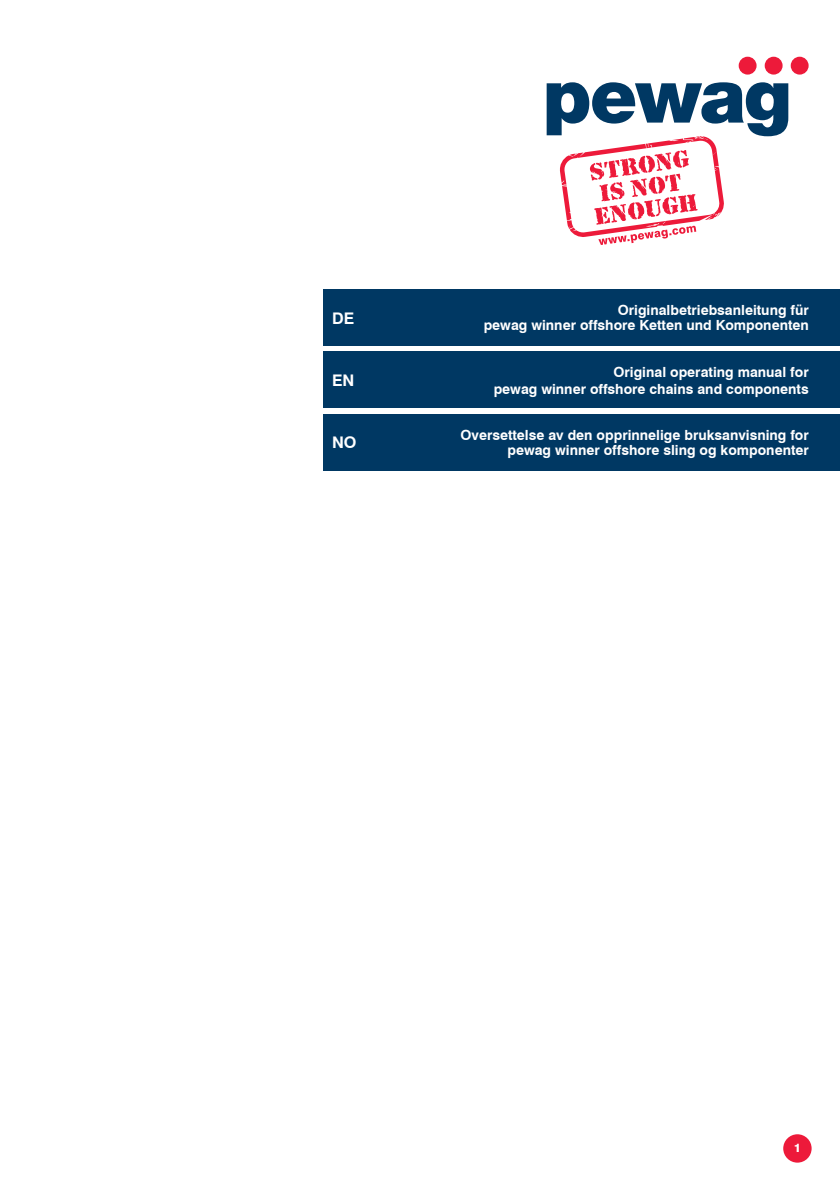
<style>
.page{position:relative;width:840px;height:1191px;background:#fff}
.page>*{position:absolute;margin:0;border:0;box-sizing:border-box;transform-origin:0 0}
.t1{font:700 16px "Swiss 721 BT";color:#fff}
.t2{font:700 14px/15px "Swiss 721 BT";color:#fff;text-align:right}
.t3{font:800 12px "Swiss 721 BT";color:#fff}
</style>
<div class="page">
<div style="left:782px;top:1134px;width:29px;height:28px;background:#ed1a3a;border-radius:50%"></div>
<div style="left:323px;top:289px;width:516px;height:57px;background:#003863"></div>
<div style="left:323px;top:351px;width:516px;height:57px;background:#003863"></div>
<div style="left:738px;top:57px;width:18px;height:18px;background:#ed1a3a;border-radius:50%"></div>
<div style="left:764px;top:57px;width:18px;height:18px;background:#ed1a3a;border-radius:50%"></div>
<div style="left:790px;top:57px;width:18px;height:18px;background:#ed1a3a;border-radius:50%"></div>
<svg style="left:546px;top:82px;width:241px;height:163px"></svg>
<div style="left:323px;top:414px;width:516px;height:57px;background:#003863"></div>
<p class="t1" style="left:332px;top:308px;width:24px">DE</p>
<p class="t2" style="left:483px;top:303px;width:326px">Originalbetriebsanleitung für<br>pewag winner offshore Ketten und Komponenten</p>
<p class="t1" style="left:332px;top:371px;width:24px">EN</p>
<p class="t2" style="left:493px;top:363px;width:316px;line-height:16.8px">Original operating manual for<br>pewag winner offshore chains and components</p>
<p class="t2" style="left:460px;top:427px;width:349px">Oversettelse av den opprinnelige bruksanvisning for pewag winner offshore sling og komponenter</p>
<p class="t1" style="left:332px;top:433px;width:26px">NO</p>
<p class="t3" style="left:793px;top:1140px;width:9px">1</p>
</div>
